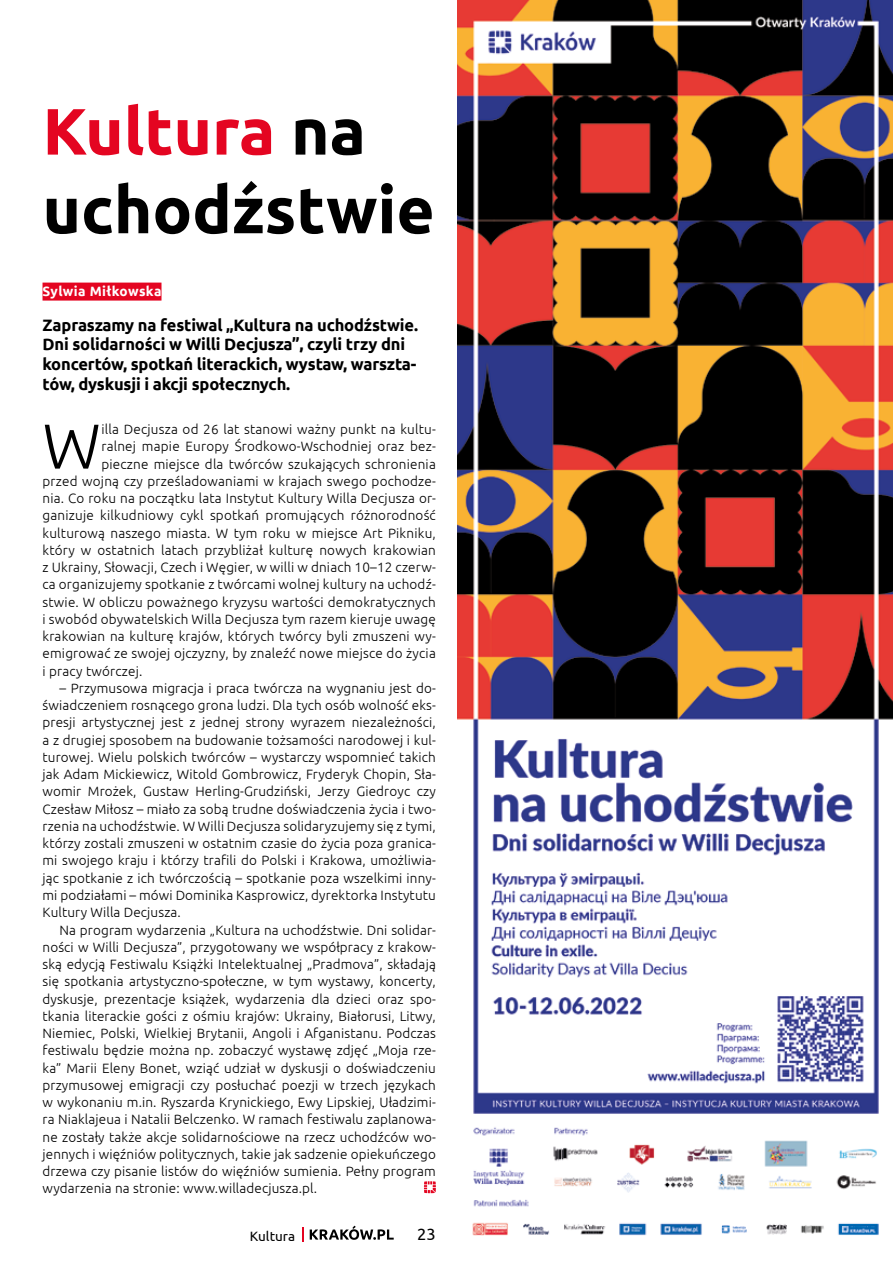
<style>
.page{position:relative;width:893px;height:1263px;background:#fff}
.page>*{position:absolute;margin:0;border:0;box-sizing:border-box;transform-origin:0 0}
.t1{font:700 65.55px/78.6px "Ubuntu";color:#000}
.t2{font:300 63.3px "Ubuntu";color:#000}
.t3{font:700 16.5px/19.8px "Ubuntu";letter-spacing:-.01em;color:#000}
.t4{font:16.5px "Ubuntu";color:#000}
.t5{font:300 13.5px/17.2px "Ubuntu";letter-spacing:.015em;color:#000;text-align:justify}
.t6{font:700 13.5px "Ubuntu";letter-spacing:.03em;color:#fff}
.t7{font:13.5px "Ubuntu";color:#000}
.s1{color:#e40521}
</style>
<div class="page">
<svg style="left:302px;top:1227px;width:1px;height:14px"></svg>
<svg style="left:310px;top:1225px;width:84px;height:15px"></svg>
<img style="left:457px;top:0;width:436px;height:1236px">
<div style="left:43px;top:283px;width:118px;height:18px;background:#e40521"></div>
<svg style="left:424px;top:1181px;width:12px;height:12px"></svg>
<h1 class="t1" style="left:43px;top:91px;width:394px"><span class="s1">Kultura</span> na uchodźstwie</h1>
<p class="t6" style="left:43px;top:283px;width:120px">Sylwia Miłkowska</p>
<p class="t3" style="left:43px;top:315px;width:377px">Zapraszamy na festiwal „Kultura na uchodźstwie.<br>Dni solidarności w Willi Decjusza”, czyli trzy dni koncertów, spotkań literackich, wystaw, warszta&shy;tów, dyskusji i akcji społecznych.</p>
<h2 class="t2" style="left:43px;top:408px;width:60px">W</h2>
<p class="t5" style="left:101px;top:420px;width:336px">illa Decjusza od 26 lat stanowi ważny punkt na kultu-</p>
<p class="t5" style="left:101px;top:438px;width:336px">ralnej mapie Europy Środkowo-Wschodniej oraz bez-</p>
<p class="t5" style="left:101px;top:455px;width:336px">pieczne miejsce dla twórców szukających schronienia</p>
<p class="t5" style="left:43px;top:472px;width:395px">przed wojną czy prześladowaniami w krajach swego pochodze-</p>
<p class="t5" style="left:43px;top:489px;width:395px">nia. Co roku na początku lata Instytut Kultury Willa Decjusza or-</p>
<p class="t5" style="left:43px;top:507px;width:395px">ganizuje kilkudniowy cykl spotkań promujących różnorodność</p>
<p class="t5" style="left:43px;top:524px;width:395px">kulturową naszego miasta. W tym roku w miejsce Art Pikniku,</p>
<p class="t5" style="left:43px;top:541px;width:395px">który w ostatnich latach przybliżał kulturę nowych krakowian</p>
<p class="t5" style="left:43px;top:558px;width:395px">z Ukrainy, Słowacji, Czech i Węgier, w willi w dniach 10–12 czerw-</p>
<p class="t5" style="left:43px;top:576px;width:395px">ca organizujemy spotkanie z twórcami wolnej kultury na uchodź-</p>
<p class="t5" style="left:43px;top:593px;width:395px">stwie. W obliczu poważnego kryzysu wartości demokratycznych</p>
<p class="t5" style="left:43px;top:610px;width:395px">i swobód obywatelskich Willa Decjusza tym razem kieruje uwagę</p>
<p class="t5" style="left:43px;top:627px;width:395px">krakowian na kulturę krajów, których twórcy byli zmuszeni wy-</p>
<p class="t5" style="left:43px;top:645px;width:395px">emigrować ze swojej ojczyzny, by znaleźć nowe miejsce do życia</p>
<p class="t5" style="left:43px;top:662px;width:101px">i pracy twórczej.</p>
<p class="t5" style="left:43px;top:679px;width:395px;text-indent:17px">– Przymusowa migracja i praca twórcza na wygnaniu jest do&shy;świadczeniem rosnącego grona ludzi. Dla tych osób wolność eks&shy;presji artystycznej jest z jednej strony wyrazem niezależności, a z drugiej sposobem na budowanie tożsamości narodowej i kul&shy;turowej. Wielu polskich twórców – wystarczy wspomnieć takich jak Adam Mickiewicz, Witold Gombrowicz, Fryderyk Chopin, Sła&shy;womir Mrożek, Gustaw Herling-Grudziński, Jerzy Giedroyc czy Czesław Miłosz – miało za sobą trudne doświadczenia życia i two&shy;rzenia na uchodźstwie. W Willi Decjusza solidaryzujemy się z tymi, którzy zostali zmuszeni w ostatnim czasie do życia poza granica&shy;mi swojego kraju i którzy trafili do Polski i Krakowa, umożliwia&shy;jąc spotkanie z ich twórczością – spotkanie poza wszelkimi inny&shy;mi podziałami – mówi Dominika Kasprowicz, dyrektorka Instytutu Kultury Willa Decjusza.</p>
<p class="t5" style="left:43px;top:921px;width:395px;text-indent:17px">Na program wydarzenia „Kultura na uchodźstwie. Dni solidar&shy;ności w Willi Decjusza”, przygotowany we współpracy z krakow&shy;ską edycją Festiwalu Książki Intelektualnej „Pradmova”, składają się spotkania artystyczno-społeczne, w tym wystawy, koncerty, dyskusje, prezentacje książek, wydarzenia dla dzieci oraz spo&shy;tkania literackie gości z ośmiu krajów: Ukrainy, Białorusi, Litwy, Niemiec, Polski, Wielkiej Brytanii, Angoli i Afganistanu. Podczas festiwalu będzie można np. zobaczyć wystawę zdjęć „Moja rze&shy;ka” Marii Eleny Bonet, wziąć udział w dyskusji o doświadczeniu przymusowej emigracji czy posłuchać poezji w trzech językach w wykonaniu m.in. Ryszarda Krynickiego, Ewy Lipskiej, Uładzimi&shy;ra Niaklajeua i Natalii Belczenko. W ramach festiwalu zaplanowa&shy;ne zostały także akcje solidarnościowe na rzecz uchodźców wo&shy;jennych i więźniów politycznych, takie jak sadzenie opiekuńczego drzewa czy pisanie listów do więźniów sumienia. Pełny program wydarzenia na stronie: www.willadecjusza.pl.</p>
<p class="t7" style="left:250px;top:1227px;width:47px">Kultura</p>
<p class="t4" style="left:417px;top:1224px;width:20px">23</p>
</div>
